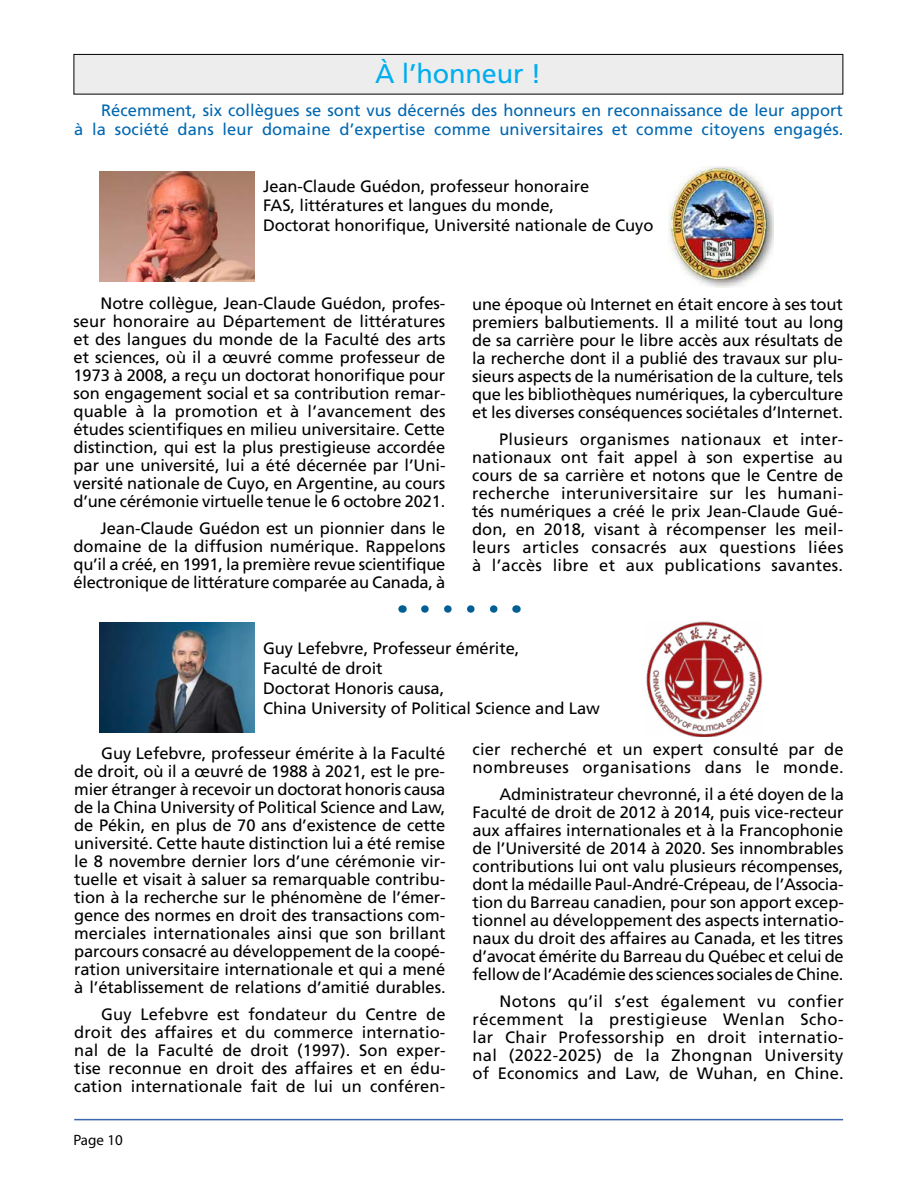
<style>
.page{position:relative;width:918px;height:1188px;background:#fff}
.page>*{position:absolute;margin:0;border:0;box-sizing:border-box;transform-origin:0 0}
.t1{font:27px "Frutiger";letter-spacing:-.005em;color:#00aeef}
.t2{font:16.5px/18px "Frutiger";letter-spacing:-.005em;color:#000;text-align:justify}
.t3{font:16.5px/19.8px "Frutiger";color:#0067b1;text-align:right}
.t4{font:16.5px/18px "Frutiger";letter-spacing:.025em;color:#000}
.t5{font:15px "Myriad Pro";color:#000}
</style>
<div class="page">
<hr style="left:74px;top:1119px;width:769px;height:1px;background:#3c65af">
<div style="left:74px;top:54px;width:769px;height:40px;background:#ededee"></div>
<div style="left:74px;top:54px;width:769px;height:40px;border:1px solid #000"></div>
<img style="left:100px;top:171px;width:154px;height:110px">
<img style="left:668px;top:166px;width:106px;height:121px">
<svg style="left:425px;top:605px;width:73px;height:8px"></svg>
<img style="left:100px;top:623px;width:154px;height:109px">
<img style="left:646px;top:621px;width:117px;height:116px">
<h1 class="t1" style="left:375px;top:57px;width:168px">À l’honneur !</h1>
<p class="t3" style="left:74px;top:100px;width:771px">Récemment, six collègues se sont vus décernés des honneurs en reconnaissance de leur apport<br>à la société dans leur domaine d’expertise comme universitaires et comme citoyens engagés.</p>
<p class="t2" style="left:263px;top:176px;width:392px;line-height:19.8px;text-align:left">Jean-Claude Guédon, professeur honoraire<br>FAS, littératures et langues du monde,<br>Doctorat honorifique, Université nationale de Cuyo</p>
<p class="t2" style="left:74px;top:294px;width:374px;text-indent:27px">Notre collègue, Jean-Claude Guédon, profes&shy;seur honoraire au Département de littératures et des langues du monde de la Faculté des arts et sciences, où il a œuvré comme professeur de 1973 à 2008, a reçu un doctorat honorifique pour son engagement social et sa contribution remar&shy;quable à la promotion et à l’avancement des études scientifiques en milieu universitaire. Cette distinction, qui est la plus prestigieuse accordée par une université, lui a été décernée par l’Uni&shy;versité nationale de Cuyo, en Argentine, au cours d’une cérémonie virtuelle tenue le 6 octobre 2021.</p>
<p class="t2" style="left:74px;top:519px;width:374px;text-indent:27px">Jean-Claude Guédon est un pionnier dans le domaine de la diffusion numérique. Rappelons qu’il a créé, en 1991, la première revue scientifique électronique de littérature comparée au Canada, à</p>
<p class="t2" style="left:472px;top:295px;width:373px">une époque où Internet en était encore à ses tout premiers balbutiements. Il a milité tout au long de sa carrière pour le libre accès aux résultats de la recherche dont il a publié des travaux sur plu&shy;sieurs aspects de la numérisation de la culture, tels que les bibliothèques numériques, la cyberculture et les diverses conséquences sociétales d’Internet.</p>
<p class="t2" style="left:472px;top:430px;width:373px;text-indent:27px">Plusieurs organismes nationaux et inter&shy;nationaux ont fait appel à son expertise au cours de sa carrière et notons que le Centre de recherche interuniversitaire sur les humani&shy;tés numériques a créé le prix Jean-Claude Gué&shy;don, en 2018, visant à récompenser les meil&shy;leurs articles consacrés aux questions liées à l’accès libre et aux publications savantes.</p>
<p class="t2" style="left:263px;top:639px;width:338px;line-height:19.8px;text-align:left">Guy Lefebvre, Professeur émérite,<br>Faculté de droit<br>Doctorat Honoris causa,<br>China University of Political Science and Law</p>
<p class="t2" style="left:74px;top:744px;width:373px;text-indent:27px">Guy Lefebvre, professeur émérite à la Faculté de droit, où il a œuvré de 1988 à 2021, est le pre&shy;mier étranger à recevoir un doctorat honoris causa de la China University of Political Science and Law, de Pékin, en plus de 70 ans d’existence de cette université. Cette haute distinction lui a été remise le 8 novembre dernier lors d’une cérémonie vir&shy;tuelle et visait à saluer sa remarquable contribu&shy;tion à la recherche sur le phénomène de l’émer&shy;gence des normes en droit des transactions com&shy;merciales internationales ainsi que son brillant parcours consacré au développement de la coopé&shy;ration universitaire internationale et qui a mené à l’établissement de relations d’amitié durables.</p>
<p class="t2" style="left:74px;top:1005px;width:373px;text-indent:27px">Guy Lefebvre est fondateur du Centre de droit des affaires et du commerce internatio&shy;nal de la Faculté de droit (1997). Son exper&shy;tise reconnue en droit des affaires et en édu&shy;cation internationale fait de lui un conféren-</p>
<p class="t5" style="left:73px;top:1131px;width:51px">Page 10</p>
<p class="t4" style="left:472px;top:740px;width:373px">cier recherché et un expert consulté par de nombreuses organisations dans le monde.</p>
<p class="t2" style="left:472px;top:785px;width:373px;text-indent:27px">Administrateur chevronné, il a été doyen de la Faculté de droit de 2012 à 2014, puis vice-recteur aux affaires internationales et à la Francophonie de l’Université de 2014 à 2020. Ses innombrables contributions lui ont valu plusieurs récompenses, dont la médaille Paul-André-Crépeau, de l’Associa&shy;tion du Barreau canadien, pour son apport excep&shy;tionnel au développement des aspects internatio&shy;naux du droit des affaires au Canada, et les titres d’avocat émérite du Barreau du Québec et celui de fellow de l’Académie des sciences sociales de Chine.</p>
<p class="t2" style="left:472px;top:992px;width:373px;text-indent:27px">Notons qu’il s’est également vu confier récemment la prestigieuse Wenlan Scho&shy;lar Chair Professorship en droit internatio&shy;nal (2022-2025) de la Zhongnan University of Economics and Law, de Wuhan, en Chine.</p>
</div>
